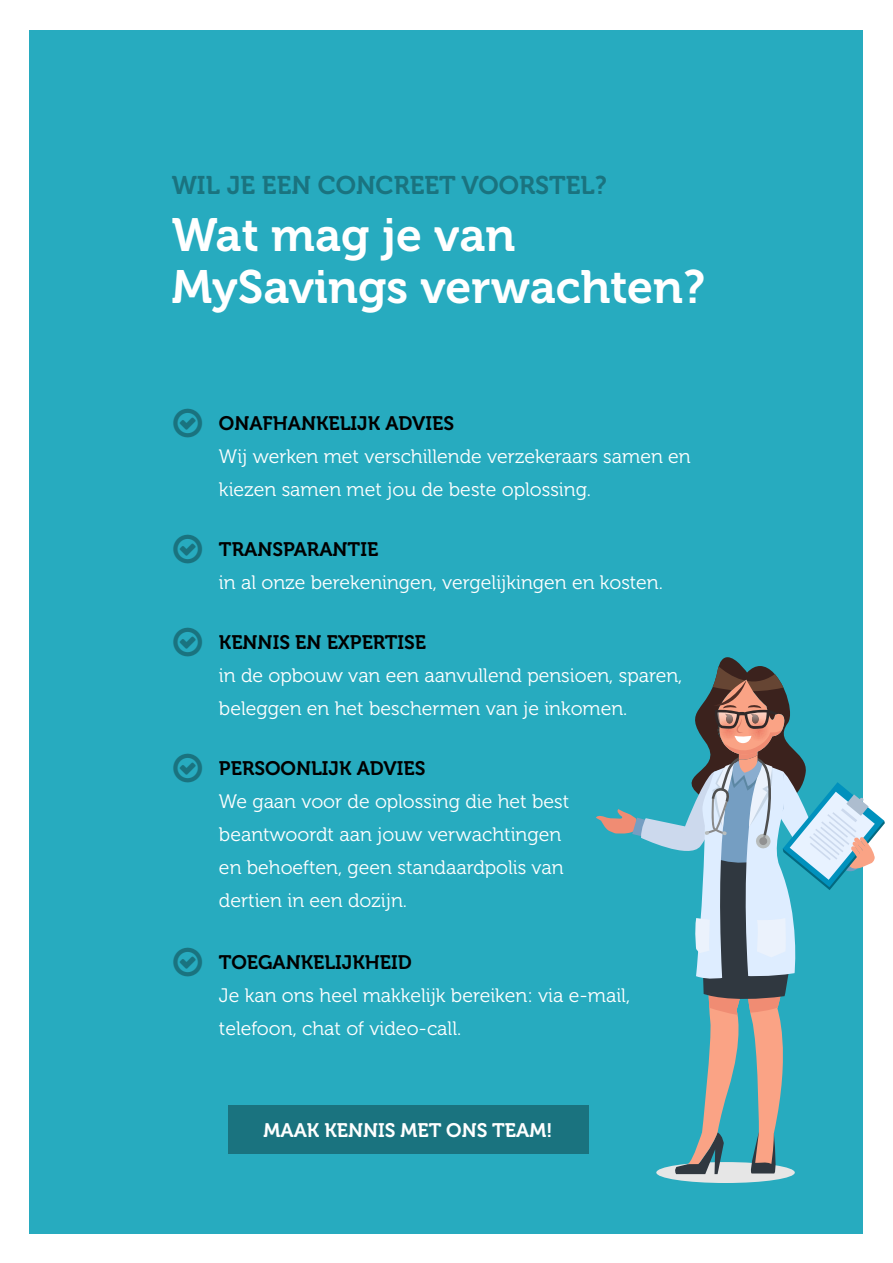
<style>
.page{position:relative;width:893px;height:1263px;background:#fff}
.page>*{position:absolute;margin:0;border:0;box-sizing:border-box;transform-origin:0 0}
.t1{font:46.5px/52.5px "Museo 700";color:#fff}
.t2{font:25.5px "Museo 700";color:#1a737f}
.t3{font:19.5px/33px "Museo 300";color:#fff}
.t4{font:19.5px "Museo 700";color:#000}
.t5{font:19.5px "Museo 700";color:#fff}
</style>
<div class="page">
<div style="left:30px;top:30px;width:833px;height:1203px;background:#27abbf"></div>
<div style="left:228px;top:1106px;width:360px;height:48px;background:#1a737f"></div>
<div style="left:656px;top:1162px;width:139px;height:21px;background:#e6e6e6;border-radius:50%"></div>
<svg style="left:596px;top:657px;width:289px;height:517px"></svg>
<h2 class="t2" style="left:172px;top:171px;width:437px">WIL JE EEN CONCREET VOORSTEL?</h2>
<h1 class="t1" style="left:172px;top:209px;width:535px">Wat mag je van<br>MySavings verwachten?</h1>
<p class="t4" style="left:219px;top:413px;width:237px">ONAFHANKELIJK ADVIES</p>
<p class="t3" style="left:219px;top:440px;width:473px">Wij werken met verschillende verzekeraars samen en kiezen samen met jou de beste oplossing.</p>
<p class="t4" style="left:219px;top:539px;width:161px">TRANSPARANTIE</p>
<p class="t3" style="left:219px;top:566px;width:445px">in al onze berekeningen, vergelijkingen en kosten.</p>
<p class="t4" style="left:219px;top:631px;width:209px">KENNIS EN EXPERTISE</p>
<p class="t3" style="left:219px;top:659px;width:465px">in de opbouw van een aanvullend pensioen, sparen, beleggen en het beschermen van je inkomen.</p>
<p class="t4" style="left:219px;top:757px;width:208px">PERSOONLIJK ADVIES</p>
<p class="t3" style="left:219px;top:785px;width:352px">We gaan voor de oplossing die het best beantwoordt aan jouw verwachtingen en behoeften, geen standaardpolis van dertien in een dozijn.</p>
<p class="t4" style="left:219px;top:951px;width:194px">TOEGANKELIJKHEID</p>
<p class="t3" style="left:219px;top:979px;width:413px">Je kan ons heel makkelijk bereiken: via e-mail, telefoon, chat of video-call.</p>
<p class="t5" style="left:264px;top:1120px;width:291px">MAAK KENNIS MET ONS TEAM!</p>
</div>
